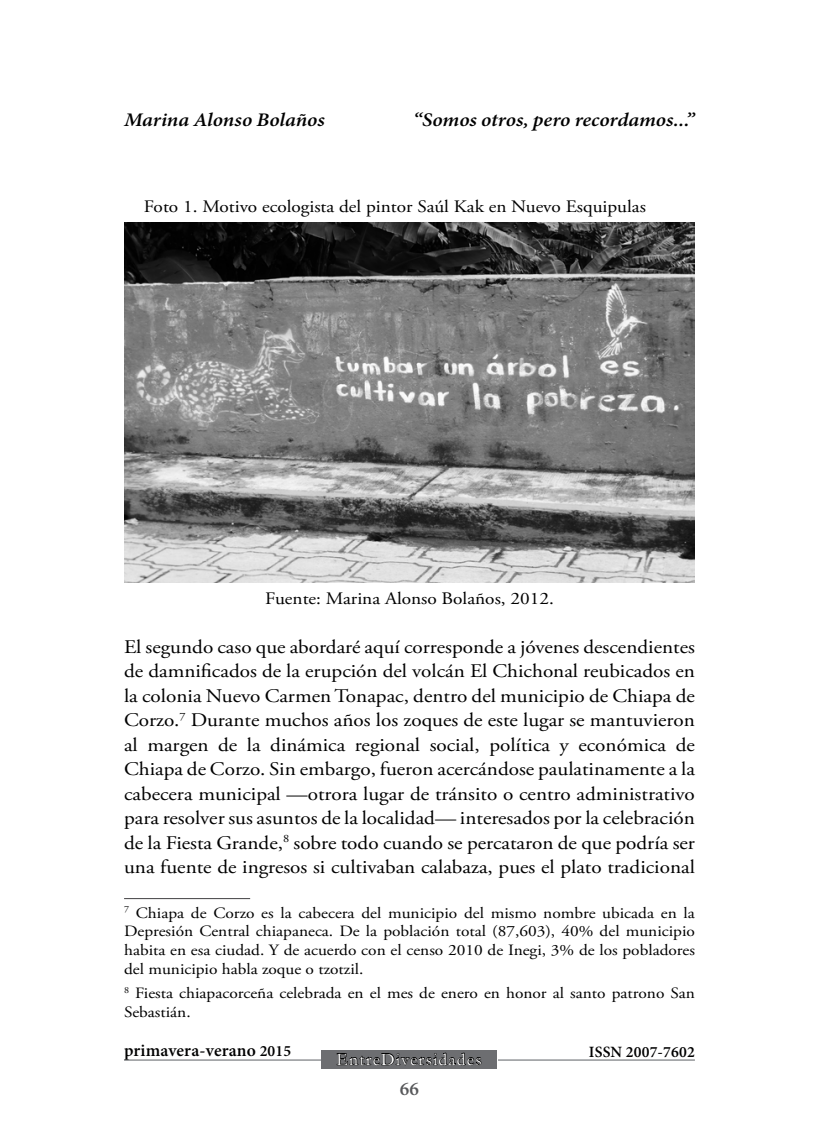
<style>
.page{position:relative;width:819px;height:1141px;background:#fff}
.page>*{position:absolute;margin:0;border:0;box-sizing:border-box;transform-origin:0 0}
.t1{font:19.25px/24.5px "Adobe Garamond Pro";color:#000;text-align:justify;scale:1.1 1}
.t2{font:italic 600 19.25px "Minion Pro";letter-spacing:-.005em;color:#000;scale:1.1 1}
.t3{font:600 19.25px "Minion Pro";color:#58595b}
.t4{font:17.5px "Adobe Garamond Pro";color:#000;scale:1.1 1}
.t5{font:600 17.5px "Minion Pro";letter-spacing:.005em;color:#000}
.t6{font:17.5px "Garamond";letter-spacing:.07em;color:#fff}
.t7{font:15.75px/18.9px "Adobe Garamond Pro";color:#000;text-align:justify;scale:1.1 1}
.t8{font:600 15.75px "Minion Pro";letter-spacing:.01em;color:#000}
.s1{font-size:15.75px}
</style>
<div class="page">
<div style="left:321px;top:1050px;width:176px;height:19px;background:#6d6e71"></div>
<svg style="left:336px;top:1052px;width:146px;height:14px"></svg>
<hr style="left:124px;top:1060px;width:197px;height:1px;background:#939598">
<hr style="left:498px;top:1060px;width:196px;height:1px;background:#939598">
<hr style="left:124px;top:898px;width:126px;height:1px;background:#414042">
<img style="left:124px;top:222px;width:570px;height:361px">
<p class="t2" style="left:124px;top:106px;width:184px">Marina Alonso Bolaños</p>
<p class="t2" style="left:413px;top:106px;width:257px">“Somos otros, pero recordamos...”</p>
<p class="t4" style="left:144px;top:196px;width:458px">Foto 1. Motivo ecologista del pintor Saúl Kak en Nuevo Esquipulas</p>
<p class="t4" style="left:265px;top:588px;width:264px">Fuente: Marina Alonso Bolaños, 2012.</p>
<p class="t1" style="left:124px;top:635px;width:520px">El segundo caso que abordaré aquí corresponde a jóvenes descendientes de damnificados de la erupción del volcán El Chichonal reubicados en la colonia Nuevo Carmen Tonapac, dentro del municipio de Chiapa de Corzo.<sup>7</sup> Durante muchos años los zoques de este lugar se mantuvieron al margen de la dinámica regional social, política y económica de Chiapa de Corzo. Sin embargo, fueron acercándose paulatinamente a la cabecera municipal —otrora lugar de tránsito o centro administrativo para resolver sus asuntos de la localidad— interesados por la celebración de la Fiesta Grande,<sup>8</sup> sobre todo cuando se percataron de que podría ser una fuente de ingresos si cultivaban calabaza, pues el plato tradicional</p>
<p class="t7" style="left:124px;top:904px;width:520px"><sup>7</sup> Chiapa de Corzo es la cabecera del municipio del mismo nombre ubicada en la Depresión Central chiapaneca. De la población total (87,603), 40% del municipio habita en esa ciudad. Y de acuerdo con el censo 2010 de Inegi, 3% de los pobladores del municipio habla zoque o tzotzil.</p>
<p class="t7" style="left:124px;top:984px;width:520px"><sup>8</sup> Fiesta chiapacorceña celebrada en el mes de enero en honor al santo patrono San<br>Sebastián.</p>
<p class="t5" style="left:124px;top:1039px;width:169px">primavera-verano <span class="s1">2015</span></p>
<p class="t8" style="left:588px;top:1041px;width:107px">ISSN 2007-7602</p>
<p class="t6" style="left:336px;top:1047px;width:147px">EntreDiversidades</p>
<p class="t3" style="left:400px;top:1076px;width:21px">66</p>
</div>
